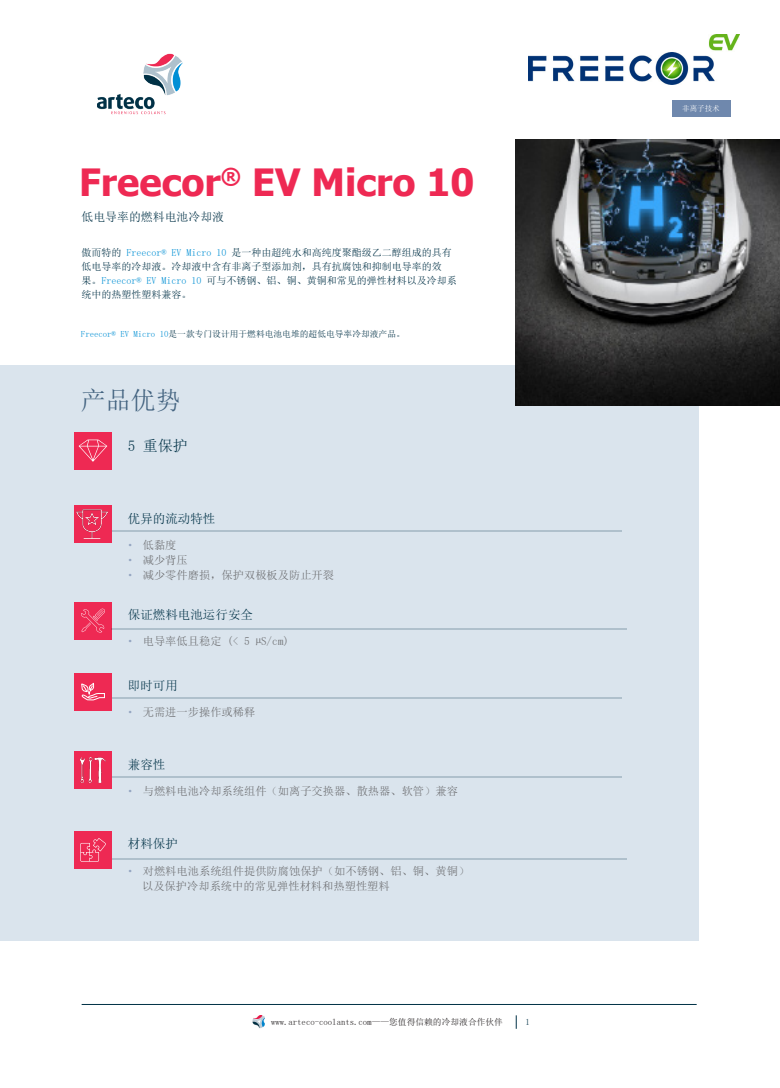
<style>
.page{position:relative;width:780px;height:1088px;background:#fff}
.page>*{position:absolute;margin:0;border:0;box-sizing:border-box;transform-origin:0 0}
.t1{font:700 37.5px "Tahoma";color:#ee2953}
.t2{font:25px "Sim Sun";color:#42627f}
.Paragraph_Style_1{font:15px "Sim Sun";color:#003146}
.Paragraph_Style_1-2{font:12.5px "Sim Sun";color:#003146}
.Subheading{font:11.88px "Sim Sun";color:#003146}
.t3{font:11.25px/15px "Sim Sun";color:#6c6d70}
.Intro{font:10px/13.8px "Sim Sun";color:#003146}
.Sub_intro{font:8.75px "Sim Sun";color:#003146}
.t4{font:8.75px "Sim Sun";color:#231f20}
.t5{font:7.5px "Sim Sun";letter-spacing:-.005em;color:#fff}
.s1{color:#008fd4}
.s2{font-size:10px;color:#94a5c1}
</style>
<div class="page">
<img style="left:252px;top:1015px;width:12px;height:14px">
<img style="left:97px;top:53px;width:86px;height:62px">
<img style="left:528px;top:34px;width:211px;height:50px">
<div style="left:671px;top:100px;width:59px;height:16px;background:#6f88ad"></div>
<svg style="left:516px;top:1015px;width:1px;height:14px"></svg>
<hr style="left:82px;top:1004px;width:614px;height:1px;background:#003146">
<div style="left:1px;top:366px;width:698px;height:575px;background:#dae4ed"></div>
<div style="left:74px;top:602px;width:38px;height:37px;background:#ee2953"></div>
<svg style="left:81px;top:609px;width:24px;height:23px"></svg>
<hr style="left:111px;top:628px;width:515px;height:1px;background:#003146">
<hr style="left:106px;top:697px;width:515px;height:2px;background:#003146">
<div style="left:74px;top:673px;width:38px;height:37px;background:#ee2953"></div>
<svg style="left:81px;top:683px;width:24px;height:18px"></svg>
<hr style="left:111px;top:857px;width:515px;height:2px;background:#003146">
<div style="left:74px;top:831px;width:38px;height:37px;background:#ee2953"></div>
<svg style="left:80px;top:838px;width:26px;height:24px"></svg>
<hr style="left:106px;top:530px;width:515px;height:2px;background:#003146">
<div style="left:74px;top:505px;width:38px;height:38px;background:#ee2953"></div>
<div style="left:74px;top:432px;width:38px;height:37px;background:#ee2953"></div>
<svg style="left:79px;top:439px;width:28px;height:23px"></svg>
<hr style="left:106px;top:776px;width:515px;height:1px;background:#003146">
<div style="left:74px;top:752px;width:38px;height:37px;background:#ee2953"></div>
<img style="left:516px;top:140px;width:264px;height:266px">
<img style="left:77px;top:509px;width:30px;height:30px">
<img style="left:81px;top:758px;width:25px;height:25px">
<p class="t1" style="left:79px;top:156px;width:397px">Freecor<sup>®</sup> EV Micro 10</p>
<p class="Subheading" style="left:81px;top:210px;width:144px">低电导率的燃料电池冷却液</p>
<p class="Intro" style="left:81px;top:246px;width:376px">傲而特的 <span class="s1">Freecor® EV Micro 10</span> 是一种由超纯水和高纯度聚酯级乙二醇组成的具有低电导率的冷却液。冷却液中含有非离子型添加剂，具有抗腐蚀和抑制电导率的效<br>果。<span class="s1">Freecor® EV Micro 10</span> 可与不锈钢、铝、铜、黄铜和常见的弹性材料以及冷却系统中的热塑性塑料兼容。</p>
<p class="Sub_intro" style="left:81px;top:329px;width:325px"><span class="s1">Freecor® EV Micro 10</span>是一款专门设计用于燃料电池电堆的超低电导率冷却液产品。</p>
<p class="t2" style="left:81px;top:387px;width:101px">产品优势</p>
<p class="Paragraph_Style_1" style="left:128px;top:438px;width:61px">5 重保护</p>
<p class="Paragraph_Style_1-2" style="left:128px;top:512px;width:89px">优异的流动特性</p>
<p class="t3" style="left:128px;top:537px;width:50px"><span class="s2">•</span> 低黏度</p>
<p class="t3" style="left:128px;top:552px;width:61px"><span class="s2">•</span> 减少背压</p>
<p class="t3" style="left:128px;top:567px;width:208px"><span class="s2">•</span> 减少零件磨损，保护双极板及防止开裂</p>
<p class="Paragraph_Style_1-2" style="left:128px;top:608px;width:126px">保证燃料电池运行安全</p>
<p class="t3" style="left:128px;top:634px;width:163px"><span class="s2">•</span> 电导率低且稳定 (&lt; 5 µS/cm)</p>
<p class="Paragraph_Style_1-2" style="left:128px;top:679px;width:51px">即时可用</p>
<p class="t3" style="left:128px;top:705px;width:129px"><span class="s2">•</span> 无需进一步操作或稀释</p>
<p class="Paragraph_Style_1-2" style="left:128px;top:758px;width:39px">兼容性</p>
<p class="t3" style="left:128px;top:783px;width:331px"><span class="s2">•</span> 与燃料电池冷却系统组件（如离子交换器、散热器、软管）兼容</p>
<p class="Paragraph_Style_1-2" style="left:128px;top:837px;width:51px">材料保护</p>
<p class="t3" style="left:142px;top:863px;width:328px;text-indent:-14px"><span class="s2">•</span> 对燃料电池系统组件提供防腐蚀保护（如不锈钢、铝、铜、黄铜）以及保护冷却系统中的常见弹性材料和热塑性塑料</p>
<p class="t4" style="left:271px;top:1017px;width:233px">www.arteco-coolants.com——您值得信赖的冷却液合作伙伴</p>
<p class="Sub_intro" style="left:525px;top:1017px;width:6px">1</p>
<p class="t5" style="left:682px;top:104px;width:39px">非离子技术</p>
</div>
